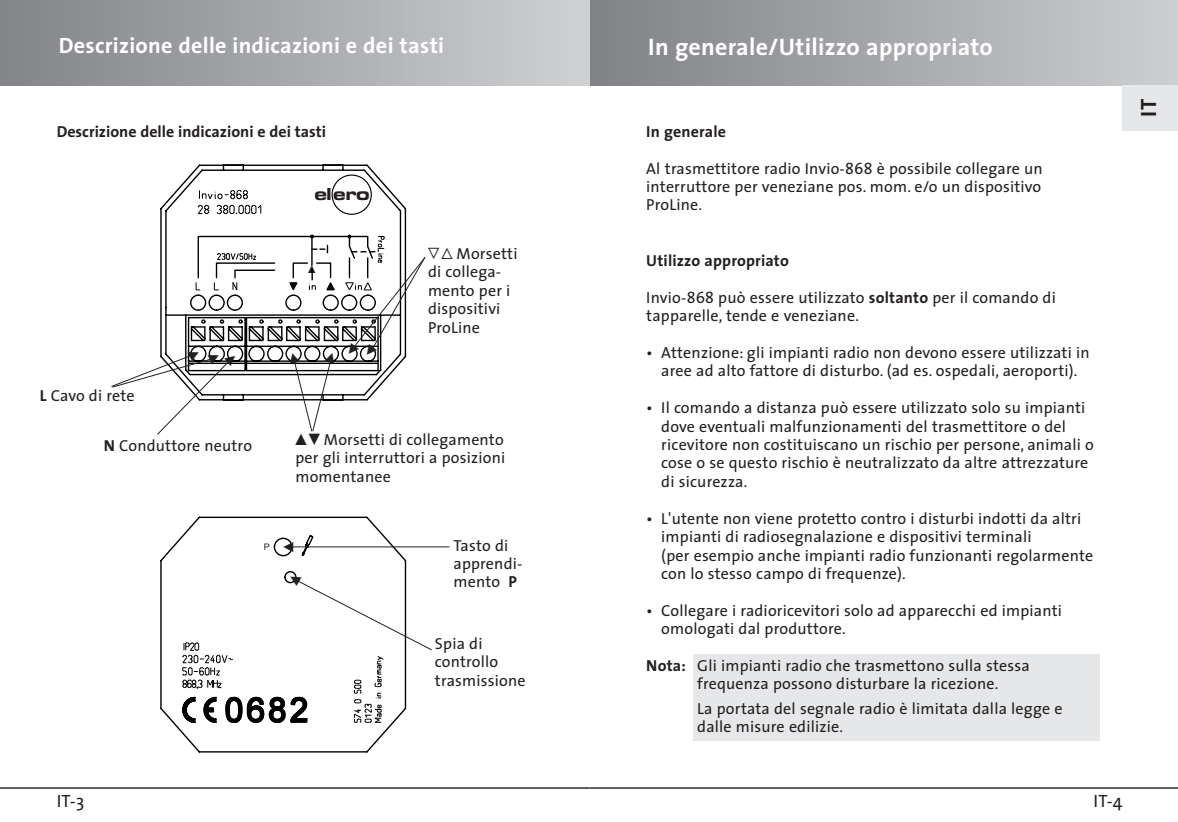
<style>
.page{position:relative;width:1178px;height:822px;background:#fff}
.page>*{position:absolute;margin:0;border:0;box-sizing:border-box;transform-origin:0 0}
.t1{font:700 24px "The Sans";letter-spacing:.01em;color:#fff}
.t2{font:700 22.2px "The Sans";letter-spacing:.01em;color:#fff}
.t3{font:700 22.2px "The Sans";color:#231f20}
.t4{font:17.8px "The Sans";color:#231f20}
.t5{font:17.2px "Eur Ext Bol";color:#231f20}
.t6{font:16px/18.4px "The Sans";letter-spacing:.01em;color:#231f20}
.t7{font:700 16px "The Sans";color:#231f20}
.t8{font:14px "Spe Num Mat";color:#231f20}
.t9{font:10.4px "Spe Num Mat";color:#231f20}
.t10{font:9.2px "Akzidenz Grotesk BQ";color:#231f20}
.s1{font-weight:700}
.s2{font-family:"Spe Num Mat"}
</style>
<div class="page">
<div style="left:693px;top:654px;width:407px;height:87px;background:#e6e7e9"></div>
<hr style="left:590px;top:787px;width:588px;height:2px;background:#231f20">
<div style="left:590px;top:0;width:588px;height:85px;background:linear-gradient(to right,#7f8185,#cdced1)"></div>
<div style="left:1123px;top:85px;width:55px;height:45px;background:#e6e7e9"></div>
<hr style="left:0;top:787px;width:590px;height:2px;background:#231f20">
<div style="left:0;top:0;width:590px;height:85px;background:linear-gradient(to right,#818387,#d0d1d3)"></div>
<svg style="left:160px;top:164px;width:247px;height:71px"></svg>
<svg style="left:197px;top:190px;width:65px;height:25px"></svg>
<svg style="left:332px;top:175px;width:40px;height:40px"></svg>
<svg style="left:160px;top:516px;width:247px;height:237px"></svg>
<svg style="left:301px;top:534px;width:13px;height:23px"></svg>
<hr style="left:288px;top:546px;width:161px;height:1px;background:#231f20">
<svg style="left:111px;top:235px;width:315px;height:200px"></svg>
<svg style="left:181px;top:572px;width:251px;height:152px"></svg>
<h2 class="t2" style="left:59px;top:36px;width:387px">Descrizione delle indicazioni e dei tasti</h2>
<p class="t7" style="left:57px;top:125px;width:271px">Descrizione delle indicazioni e dei tasti</p>
<p class="t6" style="left:40px;top:388px;width:97px"><span class="s1">L</span> Cavo di rete</p>
<p class="t6" style="left:104px;top:437px;width:150px"><span class="s1">N</span> Conduttore neutro</p>
<p class="t5" style="left:313px;top:187px;width:58px">el ero</p>
<p class="t9" style="left:308px;top:264px;width:9px">V</p>
<p class="t6" style="left:428px;top:246px;width:91px"><span class="s2">B V</span> Morsetti di collega&shy;mento per i dispositivi<br>ProLine</p>
<p class="t6" style="left:295px;top:431px;width:211px;text-align:justify"><span class="s2">VB</span> Morsetti di collegamento per gli interruttori a posizioni momentanee</p>
<p class="t10" style="left:264px;top:543px;width:7px">P</p>
<p class="t8" style="left:283px;top:539px;width:11px">M</p>
<p class="t6" style="left:454px;top:537px;width:70px">Tasto di apprendi&shy;mento <span class="s1">P</span></p>
<p class="t6" style="left:435px;top:636px;width:92px">Spia di controllo trasmissione</p>
<p class="t4" style="left:57px;top:794px;width:29px">IT-3</p>
<h1 class="t1" style="left:648px;top:37px;width:346px">In generale/Utilizzo appropriato</h1>
<p class="t7" style="left:646px;top:125px;width:81px">In generale</p>
<p class="t6" style="left:646px;top:160px;width:398px;text-align:justify">Al trasmettitore radio Invio-868 è possibile collegare un interruttore per veneziane pos. mom. e/o un dispositivo ProLine.</p>
<p class="t7" style="left:646px;top:254px;width:144px">Utilizzo appropriato</p>
<p class="t6" style="left:646px;top:289px;width:411px">Invio-868 può essere utilizzato <span class="s1">soltanto</span> per il comando di tapparelle, tende e veneziane.</p>
<p class="t6" style="left:646px;top:345px;width:445px;text-align:center">• Attenzione: gli impianti radio non devono essere utilizzati in aree ad alto fattore di disturbo. (ad es. ospedali, aeroporti).</p>
<p class="t6" style="left:661px;top:400px;width:434px;text-indent:-15px">• Il comando a distanza può essere utilizzato solo su impianti dove eventuali malfunzionamenti del trasmettitore o del ricevitore non costituiscano un rischio per persone, animali o cose o se questo rischio è neutralizzato da altre attrezzature di sicurezza.</p>
<p class="t6" style="left:661px;top:510px;width:433px;text-indent:-15px">• L'utente non viene protetto contro i disturbi indotti da altri impianti di radiosegnalazione e dispositivi terminali<br>(per esempio anche impianti radio funzionanti regolarmente con lo stesso campo di frequenze).</p>
<p class="t6" style="left:661px;top:603px;width:402px;text-indent:-15px">• Collegare i radioricevitori solo ad apparecchi ed impianti omologati dal produttore.</p>
<p class="t6" style="left:697px;top:658px;width:334px;text-indent:-51px"><span class="s1">Nota:</span> Gli impianti radio che trasmettono sulla stessa frequenza possono disturbare la ricezione.</p>
<p class="t6" style="left:697px;top:700px;width:367px">La portata del segnale radio è limitata dalla legge e dalle misure edilizie.</p>
<h2 class="t3" style="left:1140px;top:117px;width:19px;rotate:-90deg">IT</h2>
<p class="t4" style="left:1094px;top:794px;width:30px">IT-4</p>
</div>
